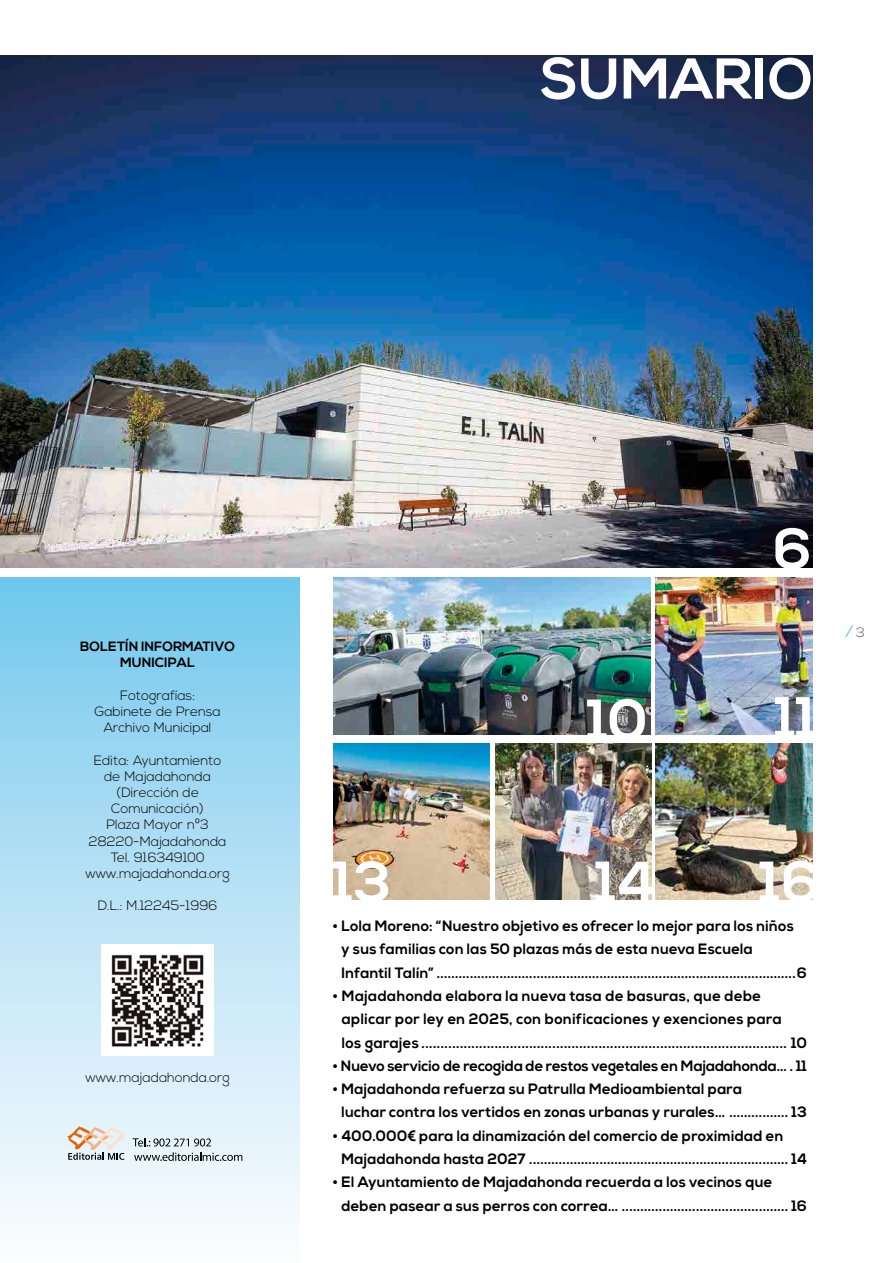
<style>
.page{position:relative;width:893px;height:1263px;background:#fff}
.page>*{position:absolute;margin:0;border:0;box-sizing:border-box;transform-origin:0 0}
.t1{font:700 57.3px "Nexa";color:#fff}
.TEXTO_AGENDA{font:700 15px/23.2px "Nexa";letter-spacing:.02em;color:#000}
.TEXTO_AGENDA-2{font:700 15px "Nexa";color:#000}
.t2{font:300 13.5px/16.2px "Nexa";color:#000;text-align:center}
.t3{font:700 13.5px/16.2px "Nexa";color:#000;text-align:center}
.t4{font:300 13.5px "Nexa";color:#565655}
</style>
<div class="page">
<img style="left:0;top:56px;width:812px;height:512px">
<div style="left:1px;top:578px;width:299px;height:685px;background:linear-gradient(to bottom,#75c8ec,#fffeff)"></div>
<svg style="left:133px;top:1138px;width:78px;height:8px"></svg>
<svg style="left:134px;top:1152px;width:108px;height:9px"></svg>
<svg style="left:68px;top:1126px;width:57px;height:34px;background:#d6ccc3"></svg>
<img style="left:333px;top:743px;width:156px;height:156px">
<img style="left:495px;top:743px;width:156px;height:156px">
<img style="left:656px;top:578px;width:156px;height:156px">
<img style="left:656px;top:743px;width:156px;height:156px">
<img style="left:333px;top:578px;width:318px;height:156px">
<img style="left:102px;top:945px;width:112px;height:110px">
<svg style="left:845px;top:625px;width:8px;height:12px"></svg>
<p class="t1" style="left:540px;top:46px;width:274px">SUMARIO</p>
<p class="t3" style="left:80px;top:639px;width:156px">BOLETÍN INFORMATIVO<br>MUNICIPAL</p>
<p class="t2" style="left:120px;top:687px;width:77px">Fotografías:</p>
<p class="t2" style="left:95px;top:704px;width:128px">Gabinete de Prensa</p>
<p class="t2" style="left:104px;top:720px;width:109px">Archivo Municipal</p>
<p class="t2" style="left:94px;top:752px;width:129px">Edita: Ayuntamiento de Majadahonda</p>
<p class="t2" style="left:111px;top:785px;width:94px">(Dirección de<br>Comunicación)</p>
<p class="t2" style="left:106px;top:817px;width:104px">Plaza Mayor nº3</p>
<p class="t2" style="left:89px;top:833px;width:139px">28220-Majadahonda</p>
<p class="t2" style="left:111px;top:849px;width:95px">Tel. 916349100</p>
<p class="t2" style="left:85px;top:866px;width:146px">www.majadahonda.org</p>
<p class="t2" style="left:98px;top:898px;width:121px">D.L.: M.12245-1996</p>
<p class="t2" style="left:85px;top:1069px;width:146px">www.majadahonda.org</p>
<p class="t1" style="left:587px;top:687px;width:62px">10</p>
<p class="t1" style="left:774px;top:516px;width:39px">6</p>
<p class="t1" style="left:775px;top:684px;width:44px">11</p>
<p class="t4" style="left:856px;top:625px;width:10px">3</p>
<p class="t1" style="left:332px;top:849px;width:61px">13</p>
<p class="t1" style="left:595px;top:849px;width:62px">14</p>
<p class="t1" style="left:759px;top:849px;width:62px">16</p>
<p class="TEXTO_AGENDA" style="left:341px;top:915px;width:467px;text-indent:-8px">• Lola Moreno: “Nuestro objetivo es ofrecer lo mejor para los niños<br>y sus familias con las 50 plazas más de esta nueva Escuela<br>Infantil Talín” .................................................................................................6</p>
<p class="TEXTO_AGENDA" style="left:342px;top:985px;width:467px;text-indent:-9px">• Majadahonda elabora la nueva tasa de basuras, que debe aplicar por ley en 2025, con bonificaciones y exenciones para<br>los garajes ............................................................................................... 10</p>
<p class="TEXTO_AGENDA-2" style="left:333px;top:1057px;width:476px">• Nuevo servicio de recogida de restos vegetales en Majadahonda… . 11</p>
<p class="TEXTO_AGENDA" style="left:341px;top:1078px;width:467px;text-indent:-8px">• Majadahonda refuerza su Patrulla Medioambiental para<br>luchar contra los vertidos en zonas urbanas y rurales… ................ 13</p>
<p class="TEXTO_AGENDA" style="left:341px;top:1124px;width:467px;text-indent:-8px">• 400.000€ para la dinamización del comercio de proximidad en<br>Majadahonda hasta 2027 ...................................................................... 14</p>
<p class="TEXTO_AGENDA" style="left:341px;top:1171px;width:467px;text-indent:-8px">• El Ayuntamiento de Majadahonda recuerda a los vecinos que deben pasear a sus perros con correa… ............................................. 16</p>
</div>
